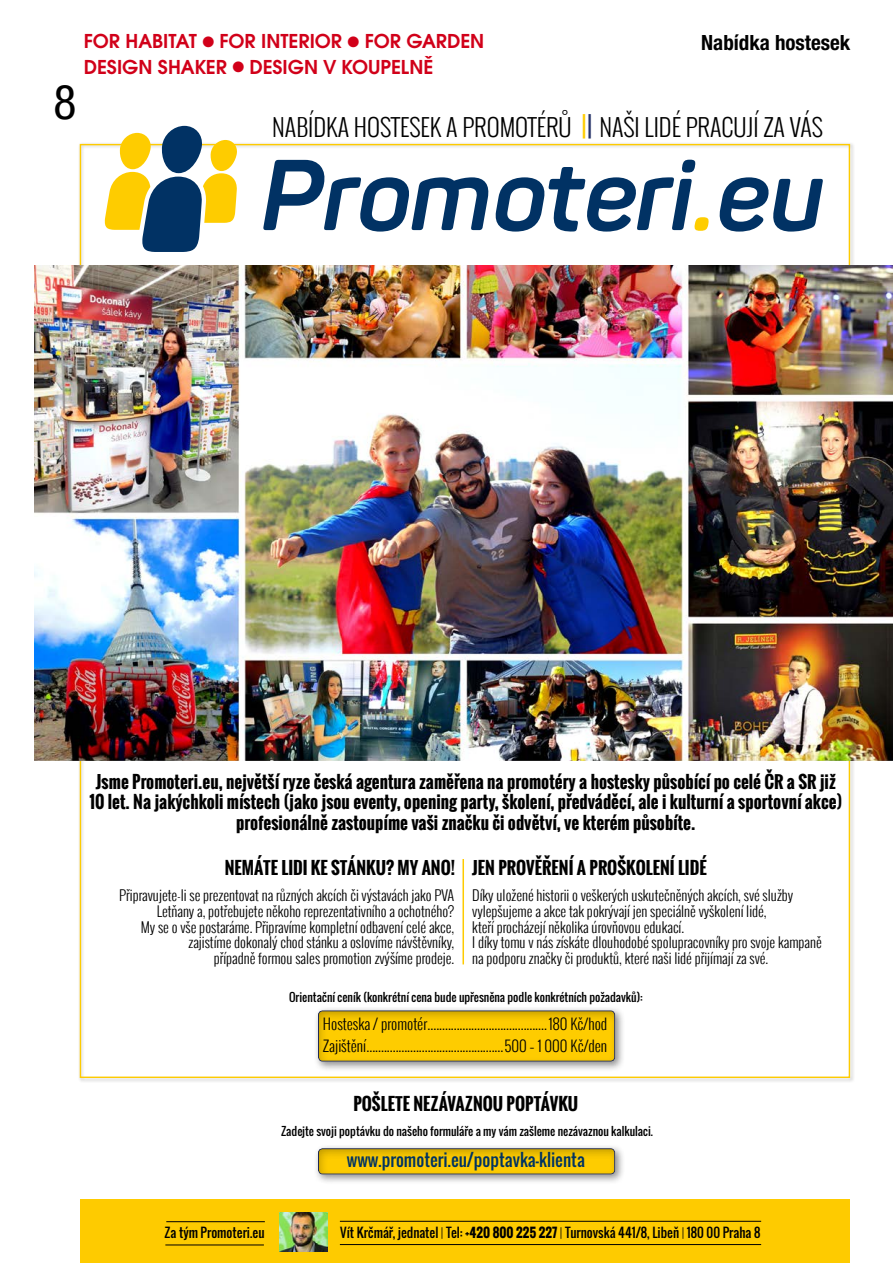
<style>
.page{position:relative;width:893px;height:1263px;background:#fff}
.page>*{position:absolute;margin:0;border:0;box-sizing:border-box;transform-origin:0 0}
.t1{font:condensed 48px "Helvetica Neue LT Pro";color:#000}
.t2{font:300 24px "Oswald";color:#000}
.t3{font:21px/25.5px "Avant Gar Got Itc TOT Dem";color:#d10019}
.t4{font:700 condensed 21px "Helvetica Neue LT Pro";color:#000}
.t5{font:700 16.95px/20.4px "Oswald";color:#000;text-align:center}
.t6{font:16.95px "Oswald";color:#003362}
.t7{font:300 15px/22px "Oswald";color:#000}
.t8{font:300 14.1px/15.6px "Oswald";color:#000;text-align:right}
.t9{font:12.75px "Oswald";color:#000}
.t10{font:11.25px "Oswald";color:#000}
.s1{font-weight:400;color:#fecc00}
.s2{font-weight:400;color:#243166}
.s3{font-weight:300}
.s4{font-weight:700}
</style>
<div class="page">
<div style="left:81px;top:1200px;width:769px;height:63px;background:#fecb00"></div>
<div style="left:314px;top:1144px;width:311px;height:41px;background:#000;opacity:.45"></div>
<div style="left:303px;top:1136px;width:324px;height:39px;background:#000;opacity:.25"></div>
<img style="left:34px;top:265px;width:859px;height:496px">
<svg style="left:263px;top:160px;width:446px;height:72px"></svg>
<svg style="left:719px;top:177px;width:104px;height:55px"></svg>
<svg style="left:105px;top:126px;width:133px;height:126px"></svg>
<img style="left:280px;top:1212px;width:47px;height:40px">
<hr style="left:166px;top:1221px;width:99px;height:1px;background:#000">
<hr style="left:340px;top:1221px;width:421px;height:1px;background:#000">
<hr style="left:165px;top:1244px;width:99px;height:1px;background:#000">
<hr style="left:340px;top:1244px;width:421px;height:1px;background:#000">
<div style="left:314px;top:1006px;width:311px;height:66px;background:#000;opacity:.45"></div>
<div style="left:304px;top:999px;width:324px;height:63px;background:#000;opacity:.25"></div>
<hr style="left:462px;top:859px;width:2px;height:105px;background:#fecb00">
<h1 class="t1" style="left:53px;top:75px;width:25px">8</h1>
<h3 class="t3" style="left:84px;top:28px;width:402px">FOR HABITAT ● FOR INTERIOR ● FOR GARDEN<br>DESIGN SHAKER ● DESIGN V KOUPELNĚ</h3>
<h3 class="t4" style="left:701px;top:29px;width:151px">Nabídka hostesek</h3>
<h2 class="t2" style="left:272px;top:109px;width:552px">NABÍDKA HOSTESEK A PROMOTÉRŮ <span class="s1">|</span><span class="s2">|</span> NAŠI LIDÉ PRACUJÍ ZA VÁS</h2>
<p class="t5" style="left:89px;top:771px;width:754px">Jsme Promoteri.eu, největší ryze česká agentura zaměřena na promotéry a hostesky působící po celé ČR a SR již<br>10 let. Na jakýchkoli místech (jako jsou eventy, opening party, školení, předváděcí, ale i kulturní a sportovní akce) profesionálně zastoupíme vaši značku či odvětví, ve kterém působíte.</p>
<p class="t5" style="left:225px;top:858px;width:483px">NEMÁTE LIDI KE STÁNKU? MY ANO! JEN PROVĚŘENÍ A PROŠKOLENÍ LIDÉ</p>
<p class="t8" style="left:119px;top:888px;width:336px">Připravujete-li se prezentovat na různých akcích či výstavách jako PVA Letňany a, potřebujete někoho reprezentativního a ochotného?<br>My se o vše postaráme. Připravíme kompletní odbavení celé akce, zajistíme dokonalý chod stánku a oslovíme návštěvníky,<br>případně formou sales promotion zvýšíme prodeje.</p>
<p class="t8" style="left:472px;top:888px;width:351px;text-align:left">Díky uložené historii o veškerých uskutečněných akcích, své služby vylepšujeme a akce tak pokrývají jen speciálně vyškolení lidé,<br>kteří procházejí několika úrovňovou edukací.<br>I díky tomu v nás získáte dlouhodobé spolupracovníky pro svoje kampaně na podporu značky či produktů, které naši lidé přijímají za své.</p>
<p class="t10" style="left:289px;top:988px;width:355px">Orientační ceník (konkrétní cena bude upřesněna podle konkrétních požadavků):</p>
<p class="t7" style="left:323px;top:1012px;width:286px">Hosteska / promotér......................................... 180 Kč/hod<br>Zajištění...............................................500 − 1 000 Kč/den</p>
<p class="t5" style="left:353px;top:1094px;width:226px">POŠLETE NEZÁVAZNOU POPTÁVKU</p>
<p class="t10" style="left:281px;top:1122px;width:373px">Zadejte svoji poptávku do našeho formuláře a my vám zašleme nezávaznou kalkulaci.</p>
<p class="t6" style="left:347px;top:1147px;width:240px">www.promoteri.eu/poptavka-klienta</p>
<p class="t9" style="left:165px;top:1223px;width:101px">Za tým Promoteri.eu</p>
<p class="t9" style="left:340px;top:1223px;width:422px">Vít Krčmář, jednatel <span class="s3">|</span> Tel: +<span class="s4">420 800 225 227</span> <span class="s3">|</span> Turnovská 441/8, Libeň <span class="s3">|</span> 180 00 Praha 8</p>
</div>
